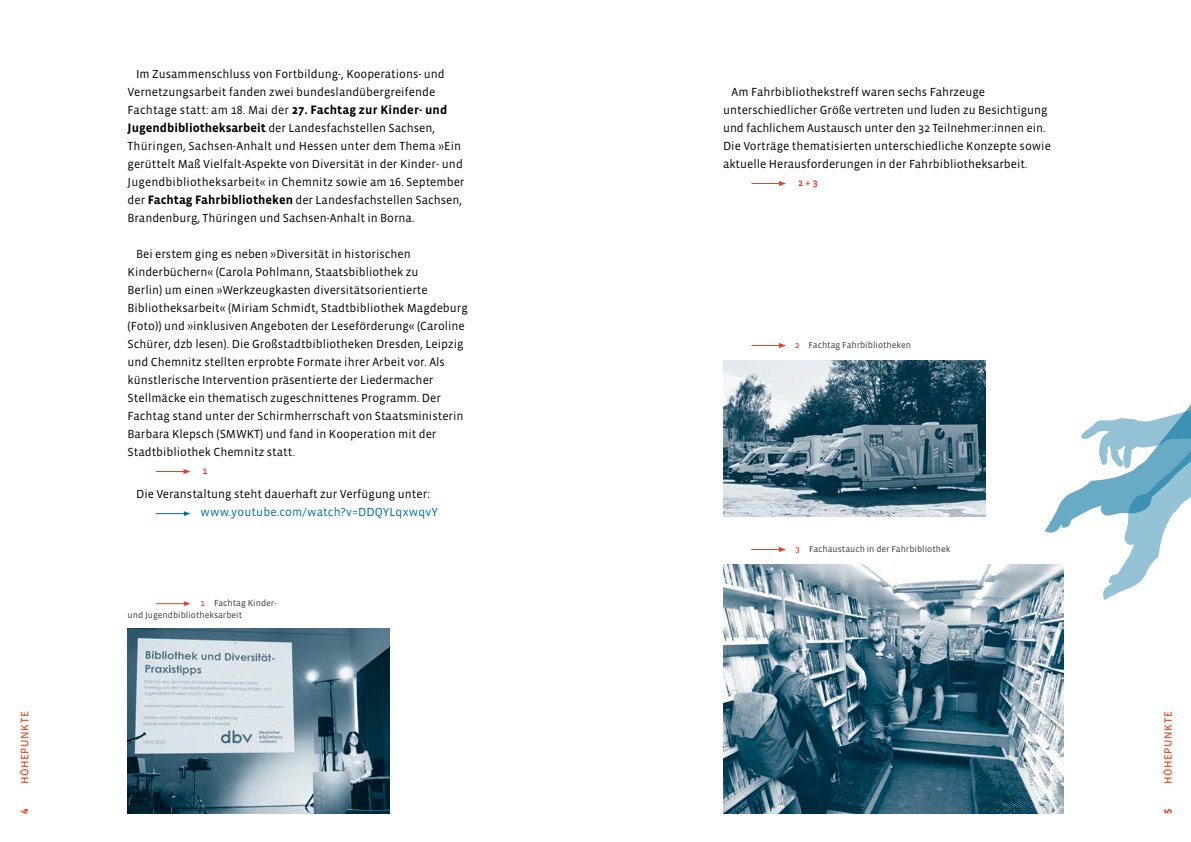
<style>
.page{position:relative;width:1191px;height:842px;background:#fff}
.page>*{position:absolute;margin:0;border:0;box-sizing:border-box;transform-origin:0 0}
.t1{font:12px/18px "Vista Sans OT";color:#000}
.t2{font:12px "Vista Sans OT";letter-spacing:.01em;color:#006f9d}
.t3{font:11px "Vista Sans OT";letter-spacing:.05em;color:#e84022}
.t4{font:700 11px "Vista Sans OT";color:#e84022}
.t5{font:500 10px "Vista Slab OT";color:#e84022}
.t6{font:9px/12px "Vista Sans OT";color:#3b3b3a}
.s1{font-weight:700;font-size:12.5px}
.s2{font-family:"Vista Slab OT";color:#e84022}
</style>
<div class="page">
<svg style="left:156px;top:469px;width:34px;height:5px"></svg>
<svg style="left:156px;top:511px;width:34px;height:5px"></svg>
<svg style="left:751px;top:547px;width:35px;height:5px"></svg>
<img style="left:723px;top:564px;width:340px;height:250px">
<svg style="left:751px;top:181px;width:35px;height:5px"></svg>
<svg style="left:1044px;top:404px;width:147px;height:196px"></svg>
<svg style="left:156px;top:601px;width:34px;height:5px"></svg>
<img style="left:128px;top:629px;width:262px;height:185px">
<svg style="left:751px;top:343px;width:35px;height:5px"></svg>
<img style="left:723px;top:360px;width:262px;height:156px">
<p class="t3" style="left:19px;top:784px;width:75px;rotate:-90deg">HÖHEPUNKTE</p>
<p class="t4" style="left:19px;top:814px;width:7px;rotate:-90deg">4</p>
<p class="t1" style="left:128px;top:65px;width:338px;text-indent:9px">Im Zusammenschluss von Fortbildung-, Kooperations- und Vernetzungsarbeit fanden zwei bundeslandübergreifende Fachtage statt: am 18. Mai der <span class="s1">27. Fachtag zur Kinder- und Jugendbibliotheksarbeit</span> der Landesfachstellen Sachsen, Thüringen, Sachsen-Anhalt und Hessen unter dem Thema »Ein gerüttelt Maß Vielfalt-Aspekte von Diversität in der Kinder- und Jugendbibliotheksarbeit« in Chemnitz sowie am 16. September der <span class="s1">Fachtag Fahrbibliotheken</span> der Landesfachstellen Sachsen, Brandenburg, Thüringen und Sachsen-Anhalt in Borna.</p>
<p class="t1" style="left:128px;top:245px;width:342px;text-indent:9px">Bei erstem ging es neben »Diversität in historischen Kinderbüchern« (Carola Pohlmann, Staatsbibliothek zu<br>Berlin) um einen »Werkzeugkasten diversitätsorientierte Bibliotheksarbeit« (Miriam Schmidt, Stadtbibliothek Magdeburg (Foto)) und »inklusiven Angeboten der Leseförderung« (Caroline Schürer, dzb lesen). Die Großstadtbibliotheken Dresden, Leipzig und Chemnitz stellten erprobte Formate ihrer Arbeit vor. Als künstlerische Intervention präsentierte der Liedermacher Stellmäcke ein thematisch zugeschnittenes Programm. Der Fachtag stand unter der Schirmherrschaft von Staatsministerin Barbara Klepsch (SMWKT) und fand in Kooperation mit der Stadtbibliothek Chemnitz statt.</p>
<p class="t5" style="left:203px;top:466px;width:6px">1</p>
<p class="t1" style="left:136px;top:485px;width:295px">Die Veranstaltung steht dauerhaft zur Verfügung unter:</p>
<p class="t2" style="left:200px;top:506px;width:239px">www.youtube.com/watch?v=DDQYLqxwqvY</p>
<p class="t6" style="left:128px;top:597px;width:150px;text-indent:73px"><span class="s2">1</span> Fachtag Kinder&shy;und Jugendbibliotheksarbeit</p>
<p class="t1" style="left:723px;top:83px;width:329px;text-indent:9px">Am Fahrbibliothekstreff waren sechs Fahrzeuge unterschiedlicher Größe vertreten und luden zu Besichtigung und fachlichem Austausch unter den 32 Teilnehmer:innen ein.<br>Die Vorträge thematisierten unterschiedliche Konzepte sowie aktuelle Herausforderungen in der Fahrbibliotheksarbeit.</p>
<p class="t5" style="left:798px;top:178px;width:21px">2 + 3</p>
<p class="t6" style="left:795px;top:339px;width:118px"><span class="s2">2</span> Fachtag Fahrbibliotheken</p>
<p class="t6" style="left:795px;top:543px;width:156px"><span class="s2">3</span> Fachaustauch in der Fahrbibliothek</p>
<p class="t3" style="left:1162px;top:784px;width:75px;rotate:-90deg">HÖHEPUNKTE</p>
<p class="t4" style="left:1162px;top:814px;width:7px;rotate:-90deg">5</p>
</div>
